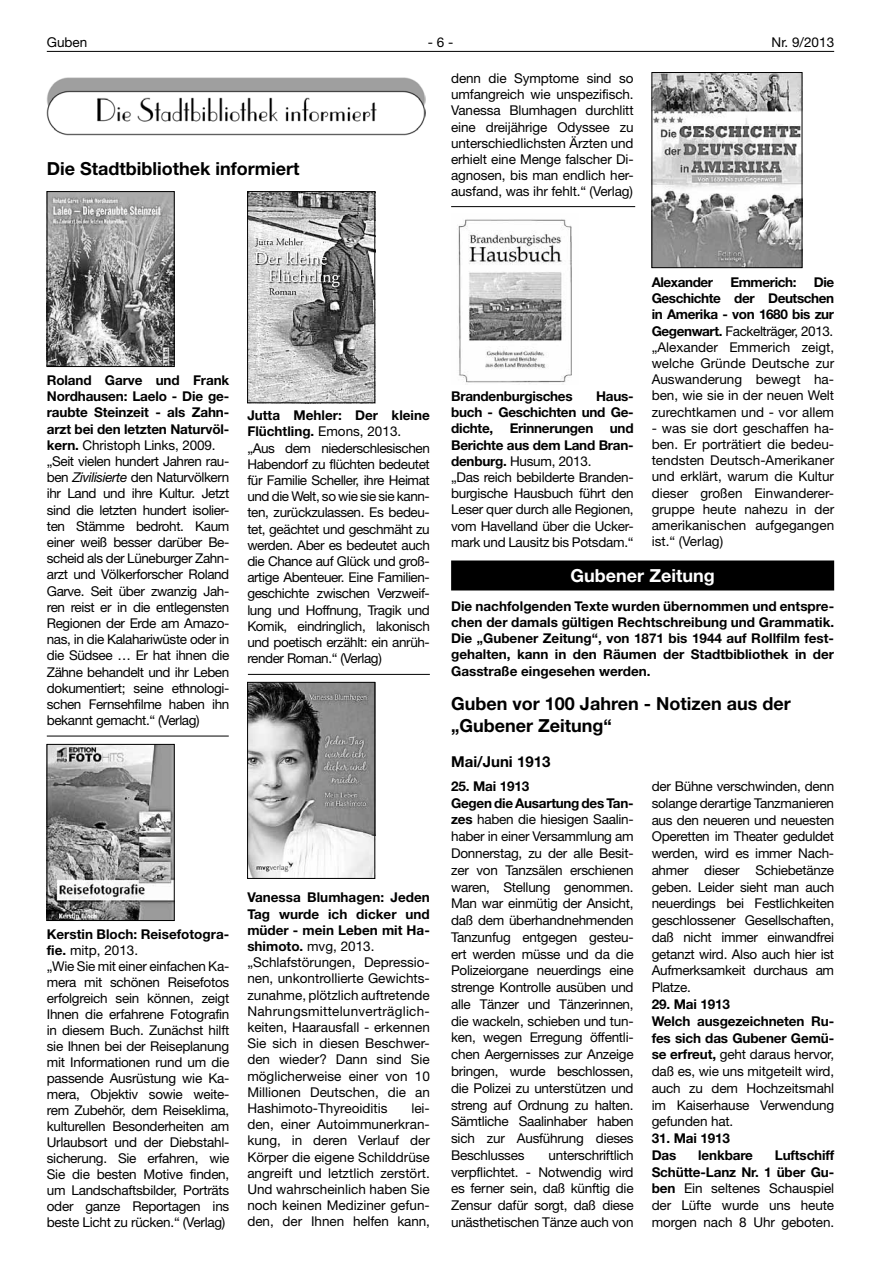
<style>
.page{position:relative;width:881px;height:1263px;background:#fff}
.page>*{position:absolute;margin:0;border:0;box-sizing:border-box;transform-origin:0 0}
.t1{font:700 18px/21.6px "Helvetica Neue LT";color:#000}
.t2{font:700 18px "Helvetica Neue LT";color:#fff}
.t3{font:700 15px "Helvetica Neue LT";color:#000}
.t4{font:13.5px/16.2px "Helvetica Neue LT";letter-spacing:-.02em;color:#000;text-align:justify}
.t5{font:13.5px/16.2px "Helvetica Neue LT";color:#000}
.t6{font:700 13.5px/16.2px "Helvetica Neue LT";letter-spacing:-.01em;color:#000;text-align:justify}
.t7{font:700 13.5px "Helvetica Neue LT";letter-spacing:-.03em;color:#000}
.s1{font-weight:700}
.s2{font-style:italic}
</style>
<div class="page">
<hr style="left:47px;top:51px;width:786px;height:1px;background:#000">
<img style="left:47px;top:77px;width:378px;height:59px">
<img style="left:49px;top:193px;width:123px;height:172px">
<div style="left:47px;top:191px;width:127px;height:176px;border:1px solid #000"></div>
<img style="left:49px;top:746px;width:123px;height:173px">
<div style="left:47px;top:744px;width:127px;height:177px;border:1px solid #000"></div>
<img style="left:249px;top:193px;width:124px;height:208px">
<div style="left:247px;top:191px;width:128px;height:212px;border:1px solid #000"></div>
<img style="left:249px;top:684px;width:124px;height:193px">
<div style="left:247px;top:682px;width:128px;height:197px;border:1px solid #000"></div>
<img style="left:457px;top:219px;width:115px;height:164px">
<img style="left:653px;top:74px;width:146px;height:192px">
<div style="left:651px;top:72px;width:150px;height:196px;border:1px solid #000"></div>
<div style="left:451px;top:560px;width:382px;height:30px;background:#000"></div>
<hr style="left:47px;top:736px;width:182px;height:1px;background:#000">
<hr style="left:248px;top:674px;width:181px;height:1px;background:#000">
<hr style="left:451px;top:206px;width:184px;height:1px;background:#000">
<p class="t4" style="left:47px;top:34px;width:42px">Guben</p>
<p class="t4" style="left:427px;top:34px;width:27px">- 6 -</p>
<p class="t4" style="left:771px;top:34px;width:64px">Nr. 9/2013</p>
<h1 class="t1" style="left:47px;top:158px;width:254px">Die Stadtbibliothek informiert</h1>
<p class="t4" style="left:451px;top:70px;width:184px">denn die Symptome sind so umfangreich wie unspezifisch.<br>Vanessa Blumhagen durchlitt eine dreijährige Odyssee zu unterschiedlichsten Ärzten und erhielt eine Menge falscher Di&shy;agnosen, bis man endlich her&shy;ausfand, was ihr fehlt.“ (Verlag)</p>
<p class="t4" style="left:47px;top:372px;width:184px;text-align:left"><span class="s1">Roland Garve und Frank<br>Nordhausen: Laelo - Die ge&shy;raubte Steinzeit - als Zahn&shy;arzt bei den letzten Naturvöl&shy;kern.</span> Christoph Links, 2009. „Seit vielen hundert Jahren rau&shy;ben <span class="s2">Zivilisierte</span> den Naturvölkern ihr Land und ihre Kultur. Jetzt sind die letzten hundert isolier&shy;ten Stämme bedroht. Kaum einer weiß besser darüber Be&shy;scheid als der Lüneburger Zahn&shy;arzt und Völkerforscher Roland<br>Garve. Seit über zwanzig Jah&shy;ren reist er in die entlegensten<br>Regionen der Erde am Amazo&shy;nas, in die Kalahariwüste oder in die Südsee … Er hat ihnen die<br>Zähne behandelt und ihr Leben dokumentiert; seine ethnologi&shy;schen Fernsehfilme haben ihn bekannt gemacht.“ (Verlag)</p>
<p class="t4" style="left:247px;top:407px;width:184px;text-align:left"><span class="s1">Jutta Mehler: Der kleine<br>Flüchtling.</span> Emons, 2013. „Aus dem niederschlesischen<br>Habendorf zu flüchten bedeutet für Familie Scheller, ihre Heimat und die Welt, so wie sie sie kann&shy;ten, zurückzulassen. Es bedeu&shy;tet, geächtet und geschmäht zu werden. Aber es bedeutet auch die Chance auf Glück und groß&shy;artige Abenteuer. Eine Familien&shy;geschichte zwischen Verzweif&shy;lung und Hoffnung, Tragik und<br>Komik, eindringlich, lakonisch und poetisch erzählt: ein anrüh&shy;render Roman.“ (Verlag)</p>
<p class="t4" style="left:47px;top:926px;width:184px;text-align:left"><span class="s1">Kerstin Bloch: Reisefotogra&shy;fie.</span> mitp, 2013.<br>„Wie Sie mit einer einfachen Ka&shy;mera mit schönen Reisefotos erfolgreich sein können, zeigt<br>Ihnen die erfahrene Fotografin in diesem Buch. Zunächst hilft sie Ihnen bei der Reiseplanung mit Informationen rund um die passende Ausrüstung wie Ka&shy;mera, Objektiv sowie weite&shy;rem Zubehör, dem Reiseklima, kulturellen Besonderheiten am<br>Urlaubsort und der Diebstahl&shy;sicherung. Sie erfahren, wie<br>Sie die besten Motive finden, um Landschaftsbilder, Porträts oder ganze Reportagen ins beste Licht zu rücken.“ (Verlag)</p>
<p class="t5" style="left:247px;top:889px;width:184px"><span class="s1">Vanessa Blumhagen: Jeden<br>Tag wurde ich dicker und müder - mein Leben mit Ha&shy;shimoto.</span> mvg, 2013. „Schlafstörungen, Depressio&shy;nen, unkontrollierte Gewichts&shy;zunahme, plötzlich auftretende<br>Nahrungsmittelunverträglich&shy;keiten, Haarausfall - erkennen<br>Sie sich in diesen Beschwer&shy;den wieder? Dann sind Sie möglicherweise einer von 10<br>Millionen Deutschen, die an<br>Hashimoto-Thyreoiditis</p>
<p class="t4" style="left:247px;top:1100px;width:184px;text-indent:164px">lei&shy;den, einer Autoimmunerkran&shy;kung, in deren Verlauf der Körper die eigene Schilddrüse angreift und letztlich zerstört.<br>Und wahrscheinlich haben Sie noch keinen Mediziner gefun&shy;den, der Ihnen helfen kann,</p>
<p class="t4" style="left:651px;top:274px;width:184px;text-indent:162px"><span class="s1">Die Geschichte der Deutschen in Amerika - von 1680 bis zur Gegenwart.</span> Fackelträger, 2013. „Alexander Emmerich zeigt, welche Gründe Deutsche zur Auswanderung bewegt ha&shy;ben, wie sie in der neuen Welt zurechtkamen und - vor allem</p>
<p class="t4" style="left:651px;top:420px;width:184px">- was sie dort geschaffen ha&shy;ben. Er porträtiert die bedeu&shy;tendsten Deutsch-Amerikaner und erklärt, warum die Kultur dieser großen Einwanderer&shy;gruppe heute nahezu in der amerikanischen aufgegangen ist.“ (Verlag)</p>
<h1 class="t2" style="left:570px;top:564px;width:145px">Gubener Zeitung</h1>
<p class="t6" style="left:451px;top:597px;width:384px">Die nachfolgenden Texte wurden übernommen und entspre&shy;chen der damals gültigen Rechtschreibung und Grammatik.<br>Die „Gubener Zeitung“, von 1871 bis 1944 auf Rollfilm fest&shy;gehalten, kann in den Räumen der Stadtbibliothek in der Gasstraße eingesehen werden.</p>
<h1 class="t1" style="left:451px;top:692px;width:341px">Guben vor 100 Jahren - Notizen aus der „Gubener Zeitung“</h1>
<p class="t3" style="left:451px;top:752px;width:101px">Mai/Juni 1913</p>
<p class="t4" style="left:451px;top:777px;width:184px;line-height:16.8px;text-align:left"><span class="s1">25. Mai 1913<br>Gegen die Ausartung des Tan&shy;zes</span> haben die hiesigen Saalin&shy;haber in einer Versammlung am<br>Donnerstag, zu der alle Besit&shy;zer von Tanzsälen erschienen waren, Stellung genommen.<br>Man war einmütig der Ansicht, daß dem überhandnehmenden<br>Tanzunfug entgegen gesteu&shy;ert werden müsse und da die<br>Polizeiorgane neuerdings eine strenge Kontrolle ausüben und alle Tänzer und Tänzerinnen, die wackeln, schieben und tun&shy;ken, wegen Erregung öffentli&shy;chen Aergernisses zur Anzeige bringen, wurde beschlossen, die Polizei zu unterstützen und streng auf Ordnung zu halten.<br>Sämtliche Saalinhaber haben sich zur Ausführung dieses<br>Beschlusses</p>
<p class="t7" style="left:651px;top:274px;width:63px">Alexander</p>
<p class="t7" style="left:730px;top:274px;width:67px">Emmerich:</p>
<p class="t4" style="left:451px;top:388px;width:184px;text-align:left;text-indent:145px"><span class="s1">Haus&shy;buch - Geschichten und Ge&shy;dichte, Erinnerungen und<br>Berichte aus dem Land Bran&shy;denburg.</span> Husum, 2013.<br>„Das reich bebilderte Branden&shy;burgische Hausbuch führt den<br>Leser quer durch alle Regionen, vom Havelland über die Ucker&shy;mark und Lausitz bis Potsdam.“</p>
<p class="t6" style="left:451px;top:388px;width:123px">Brandenburgisches</p>
<p class="t4" style="left:651px;top:778px;width:184px;line-height:16.8px">der Bühne verschwinden, denn solange derartige Tanzmanieren aus den neueren und neuesten Operetten im Theater geduldet werden, wird es immer Nach&shy;ahmer dieser Schiebetänze geben. Leider sieht man auch neuerdings bei Festlichkeiten geschlossener Gesellschaften, daß nicht immer einwandfrei getanzt wird. Also auch hier ist Aufmerksamkeit durchaus am Platze.</p>
<p class="t4" style="left:651px;top:995px;width:184px;line-height:16.8px;text-align:left"><span class="s1">29. Mai 1913<br>Welch ausgezeichneten Ru&shy;fes sich das Gubener Gemü&shy;se erfreut,</span> geht daraus hervor, daß es, wie uns mitgeteilt wird, auch zu dem Hochzeitsmahl im Kaiserhause Verwendung gefunden hat.</p>
<p class="t6" style="left:651px;top:1129px;width:80px;line-height:16.8px">31. Mai 1913<br>Das</p>
<p class="t4" style="left:451px;top:1146px;width:184px;line-height:16.8px;text-indent:97px">unterschriftlich verpflichtet. - Notwendig wird es ferner sein, daß künftig die Zensur dafür sorgt, daß diese unästhetischen Tänze auch von</p>
<p class="t4" style="left:651px;top:1146px;width:184px;line-height:16.8px;text-indent:123px"><span class="s1">Luftschiff Schütte-Lanz Nr. 1 über Gu&shy;ben</span> Ein seltenes Schauspiel der Lüfte wurde uns heute morgen nach 8 Uhr geboten.</p>
<p class="t6" style="left:698px;top:1147px;width:56px">lenkbare</p>
</div>
